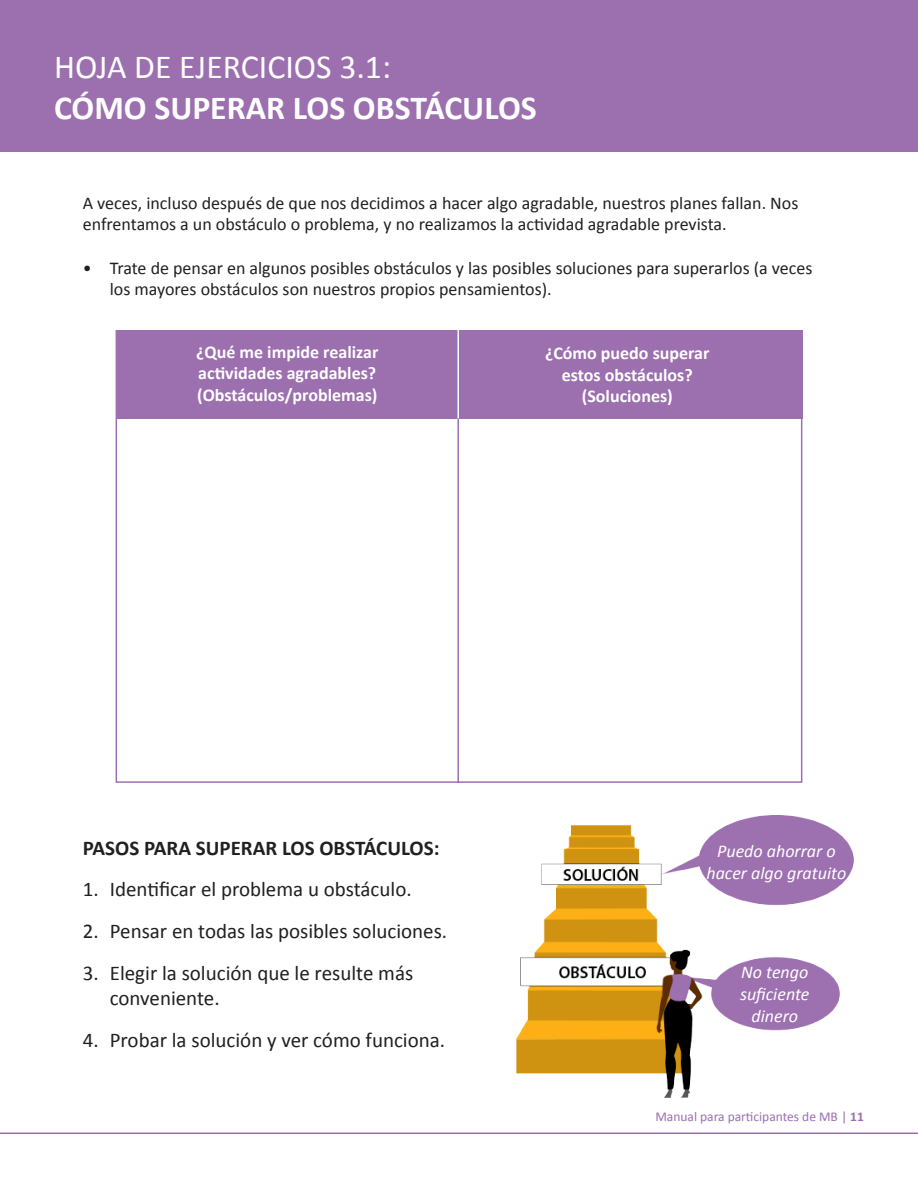
<style>
.page{position:relative;width:918px;height:1188px;background:#fff}
.page>*{position:absolute;margin:0;border:0;box-sizing:border-box;transform-origin:0 0}
.t1{font:700 33.75px "Calibri";color:#fff}
.t2{font:33.75px "Calibri";color:#fff}
.t3{font:21px/25.2px "Calibri";color:#231f20}
.t4{font:700 21px "Calibri";color:#231f20}
.t5{font:18px/21.6px "Calibri";color:#231f20}
.t6{font:700 18px/21.6px "Calibri";color:#fff}
.t7{font:italic 18px/21.6px "Calibri";color:#fff;text-align:center}
.t8{font:13.5px "Calibri";color:#9c6faf}
.s1{font-weight:700}
</style>
<div class="page">
<div style="left:0;top:0;width:918px;height:152px;background:#9c6faf"></div>
<div style="left:116px;top:330px;width:686px;height:88px;background:#9c6faf"></div>
<div style="left:116px;top:330px;width:686px;height:453px;border:2px solid #9c6faf"></div>
<hr style="left:458px;top:414px;width:1px;height:369px;background:#9c6faf">
<hr style="left:0;top:1133px;width:918px;height:1px;background:#9c6faf">
<img style="left:516px;top:816px;width:338px;height:281px">
<hr style="left:458px;top:330px;width:1px;height:89px;background:#fff">
<p class="t2" style="left:54px;top:46px;width:339px">HOJA DE EJERCICIOS 3.1:</p>
<p class="t1" style="left:54px;top:86px;width:484px">CÓMO SUPERAR LOS OBSTÁCULOS</p>
<p class="t5" style="left:83px;top:192px;width:717px">A veces, incluso después de que nos decidimos a hacer algo agradable, nuestros planes fallan. Nos enfrentamos a un obstáculo o problema, y no realizamos la actividad agradable prevista.</p>
<p class="t5" style="left:110px;top:257px;width:704px;text-indent:-27px">• Trate de pensar en algunos posibles obstáculos y las posibles soluciones para superarlos (a veces los mayores obstáculos son nuestros propios pensamientos).</p>
<p class="t6" style="left:196px;top:341px;width:184px">¿Qué me impide realizar actividades agradables?</p>
<p class="t6" style="left:197px;top:384px;width:182px">(Obstáculos/problemas)</p>
<p class="t6" style="left:545px;top:342px;width:166px;text-align:center">¿Cómo puedo superar estos obstáculos?</p>
<p class="t6" style="left:582px;top:386px;width:93px">(Soluciones)</p>
<p class="t4" style="left:83px;top:834px;width:358px">PASOS PARA SUPERAR LOS OBSTÁCULOS:</p>
<p class="t3" style="left:83px;top:877px;width:330px">1. Identificar el problema u obstáculo.</p>
<p class="t3" style="left:83px;top:919px;width:366px">2. Pensar en todas las posibles soluciones.</p>
<p class="t3" style="left:110px;top:960px;width:305px;text-indent:-27px">3. Elegir la solución que le resulte más conveniente.</p>
<p class="t3" style="left:83px;top:1027px;width:364px">4. Probar la solución y ver cómo funciona.</p>
<p class="t7" style="left:706px;top:840px;width:141px">Puedo ahorrar o hacer algo gratuito</p>
<p class="t7" style="left:740px;top:961px;width:71px">No tengo suficiente dinero</p>
<p class="t8" style="left:655px;top:1108px;width:210px">Manual para participantes de MB | <span class="s1">11</span></p>
</div>
